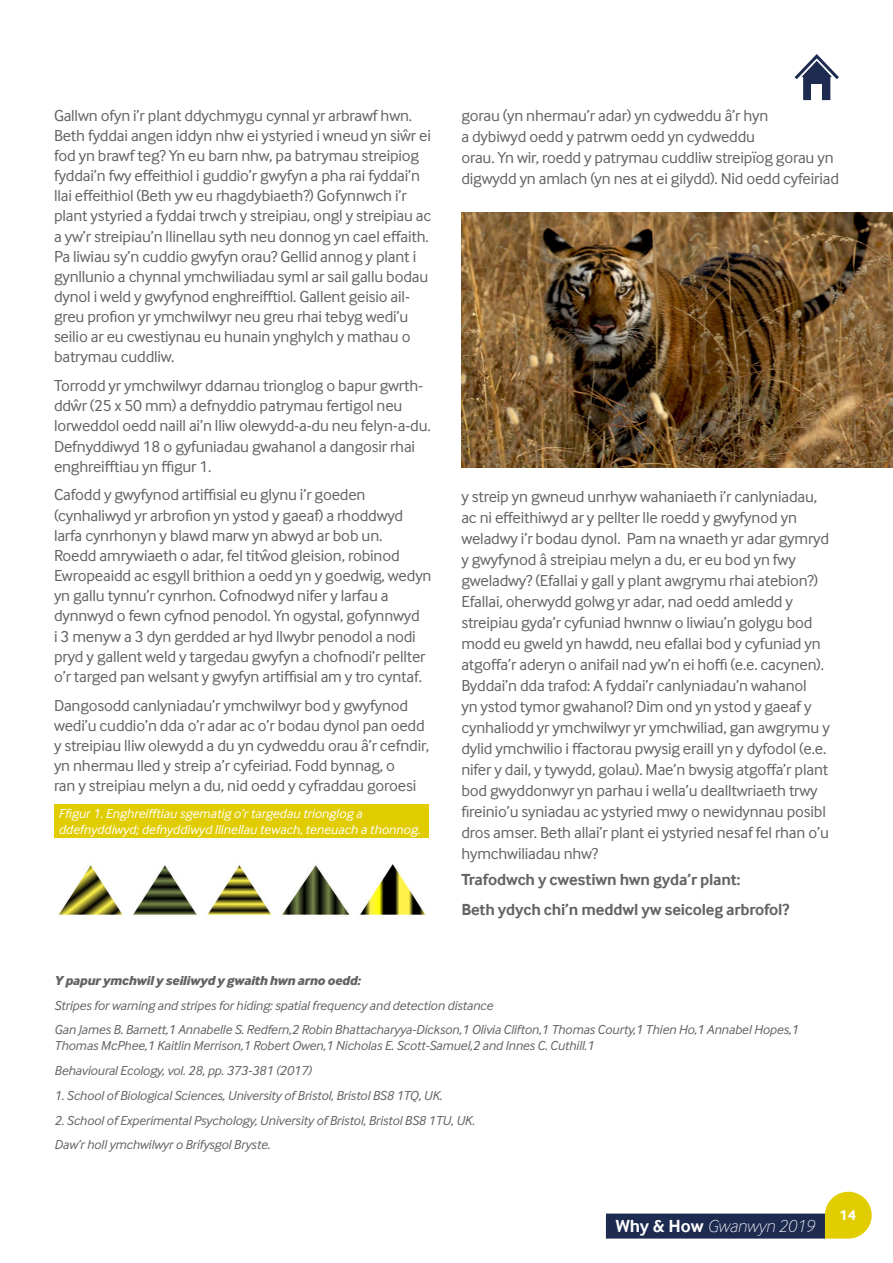
<style>
.page{position:relative;width:893px;height:1263px;background:#fff}
.page>*{position:absolute;margin:0;border:0;box-sizing:border-box;transform-origin:0 0}
.t1{font:italic 100 18px "Inter Face";color:#fff}
.t2{font:16.5px/20.1px "Inter Face";letter-spacing:-.01em;color:#646363}
.t3{font:700 16.5px/29.5px "Inter Face";letter-spacing:-.01em;color:#646363}
.t4{font:700 15px "Inter Face";color:#fff}
.t5{font:italic 13.5px/24.8px "Inter Face";letter-spacing:-.01em;color:#646363}
.t6{font:italic 13.5px/16.2px "Inter Face";color:#fff}
.t7{font:italic 800 13.5px "Inter Face";letter-spacing:-.01em;color:#646363}
.s1{font-weight:700;font-style:normal}
</style>
<div class="page">
<svg style="left:794px;top:54px;width:45px;height:28px"></svg>
<div style="left:803px;top:76px;width:27px;height:24px;background:#1e2b51"></div>
<div style="left:811px;top:84px;width:11px;height:21px;background:#fff"></div>
<svg style="left:825px;top:1192px;width:47px;height:46px;background:#e5d428"></svg>
<div style="left:607px;top:1214px;width:217px;height:24px;background:#1e2b51"></div>
<div style="left:606px;top:1213px;width:219px;height:25px;border:2px solid #1e2b51"></div>
<img style="left:461px;top:213px;width:432px;height:255px">
<img style="left:59px;top:863px;width:367px;height:54px">
<div style="left:54px;top:804px;width:375px;height:34px;background:#e1cc00"></div>
<p class="t2" style="left:54px;top:105px;width:379px">Gallwn ofyn i’r plant ddychmygu cynnal yr arbrawf hwn.<br>Beth fyddai angen iddyn nhw ei ystyried i wneud yn siŵr ei fod yn brawf teg? Yn eu barn nhw, pa batrymau streipiog fyddai’n fwy effeithiol i guddio’r gwyfyn a pha rai fyddai’n llai effeithiol (Beth yw eu rhagdybiaeth?) Gofynnwch i’r plant ystyried a fyddai trwch y streipiau, ongl y streipiau ac a yw’r streipiau’n llinellau syth neu donnog yn cael effaith.<br>Pa liwiau sy’n cuddio gwyfyn orau? Gellid annog y plant i gynllunio a chynnal ymchwiliadau syml ar sail gallu bodau dynol i weld y gwyfynod enghreifftiol. Gallent geisio ail&shy;greu profion yr ymchwilwyr neu greu rhai tebyg wedi’u seilio ar eu cwestiynau eu hunain ynghylch y mathau o batrymau cuddliw.</p>
<p class="t2" style="left:54px;top:375px;width:378px">Torrodd yr ymchwilwyr ddarnau trionglog o bapur gwrth&shy;ddŵr (25 x 50 mm) a defnyddio patrymau fertigol neu lorweddol oedd naill ai’n lliw olewydd-a-du neu felyn-a-du.<br>Defnyddiwyd 18 o gyfuniadau gwahanol a dangosir rhai enghreifftiau yn ffigur 1.</p>
<p class="t2" style="left:54px;top:485px;width:379px">Cafodd y gwyfynod artiffisial eu glynu i’r goeden (cynhaliwyd yr arbrofion yn ystod y gaeaf) a rhoddwyd larfa cynrhonyn y blawd marw yn abwyd ar bob un.<br>Roedd amrywiaeth o adar, fel titŵod gleision, robinod Ewropeaidd ac esgyll brithion a oedd yn y goedwig, wedyn yn gallu tynnu’r cynrhon. Cofnodwyd nifer y larfau a dynnwyd o fewn cyfnod penodol. Yn ogystal, gofynnwyd<br>i 3 menyw a 3 dyn gerdded ar hyd llwybr penodol a nodi pryd y gallent weld y targedau gwyfyn a chofnodi’r pellter o’r targed pan welsant y gwyfyn artiffisial am y tro cyntaf.</p>
<p class="t2" style="left:54px;top:695px;width:377px">Dangosodd canlyniadau’r ymchwilwyr bod y gwyfynod wedi’u cuddio’n dda o’r adar ac o’r bodau dynol pan oedd y streipiau lliw olewydd a du yn cydweddu orau â’r cefndir, yn nhermau lled y streip a’r cyfeiriad. Fodd bynnag, o<br>ran y streipiau melyn a du, nid oedd y cyfraddau goroesi</p>
<p class="t6" style="left:59px;top:805px;width:363px">Ffigur 1. Enghreifftiau sgematig o’r targedau trionglog a ddefnyddiwyd; defnyddiwyd llinellau tewach, teneuach a thonnog.</p>
<p class="t2" style="left:461px;top:104px;width:379px;line-height:21px">gorau (yn nhermau’r adar) yn cydweddu â’r hyn<br>a dybiwyd oedd y patrwm oedd yn cydweddu<br>orau. Yn wir, roedd y patrymau cuddliw streipïog gorau yn digwydd yn amlach (yn nes at ei gilydd). Nid oedd cyfeiriad</p>
<p class="t2" style="left:461px;top:486px;width:370px;line-height:21px">y streip yn gwneud unrhyw wahaniaeth i’r canlyniadau, ac ni effeithiwyd ar y pellter lle roedd y gwyfynod yn weladwy i’r bodau dynol. Pam na wnaeth yr adar gymryd y gwyfynod â streipiau melyn a du, er eu bod yn fwy gweladwy? (Efallai y gall y plant awgrymu rhai atebion?)<br>Efallai, oherwydd golwg yr adar, nad oedd amledd y streipiau gyda’r cyfuniad hwnnw o liwiau’n golygu bod modd eu gweld yn hawdd, neu efallai bod y cyfuniad yn atgoffa’r aderyn o anifail nad yw’n ei hoffi (e.e. cacynen).<br>Byddai’n dda trafod: A fyddai’r canlyniadau’n wahanol<br>yn ystod tymor gwahanol? Dim ond yn ystod y gaeaf y cynhaliodd yr ymchwilwyr yr ymchwiliad, gan awgrymu y dylid ymchwilio i ffactorau pwysig eraill yn y dyfodol (e.e. nifer y dail, y tywydd, golau). Mae’n bwysig atgoffa’r plant bod gwyddonwyr yn parhau i wella’u dealltwriaeth trwy fireinio’u syniadau ac ystyried mwy o newidynnau posibl dros amser. Beth allai’r plant ei ystyried nesaf fel rhan o’u hymchwiliadau nhw?</p>
<p class="t3" style="left:461px;top:865px;width:330px">Trafodwch y cwestiwn hwn gyda’r plant:<br>Beth ydych chi’n meddwl yw seicoleg arbrofol?</p>
<p class="t7" style="left:54px;top:972px;width:308px">Y papur ymchwil y seiliwyd y gwaith hwn arno oedd:</p>
<p class="t5" style="left:54px;top:993px;width:746px">Stripes for warning and stripes for hiding: spatial frequency and detection distance<br>Gan James B. Barnett,1 Annabelle S. Redfern,2 Robin Bhattacharyya-Dickson,1 Olivia Clifton,1 Thomas Courty,1 Thien Ho,1 Annabel Hopes,1</p>
<p class="t5" style="left:54px;top:1034px;width:541px">Thomas McPhee,1 Kaitlin Merrison,1 Robert Owen,1 Nicholas E. Scott-Samuel,2 and Innes C. Cuthill.1<br>Behavioural Ecology, vol. 28, pp. 373-381 (2017)</p>
<p class="t5" style="left:54px;top:1083px;width:389px">1. School of Biological Sciences, University of Bristol, Bristol BS8 1TQ, UK.</p>
<p class="t5" style="left:54px;top:1108px;width:422px">2. School of Experimental Psychology, University of Bristol, Bristol BS8 1TU, UK.<br>Daw’r holl ymchwilwyr o Brifysgol Bryste.</p>
<p class="t1" style="left:616px;top:1216px;width:200px"><span class="s1">Why &amp; How</span> Gwanwyn 2019</p>
<p class="t4" style="left:839px;top:1206px;width:18px">14</p>
</div>
